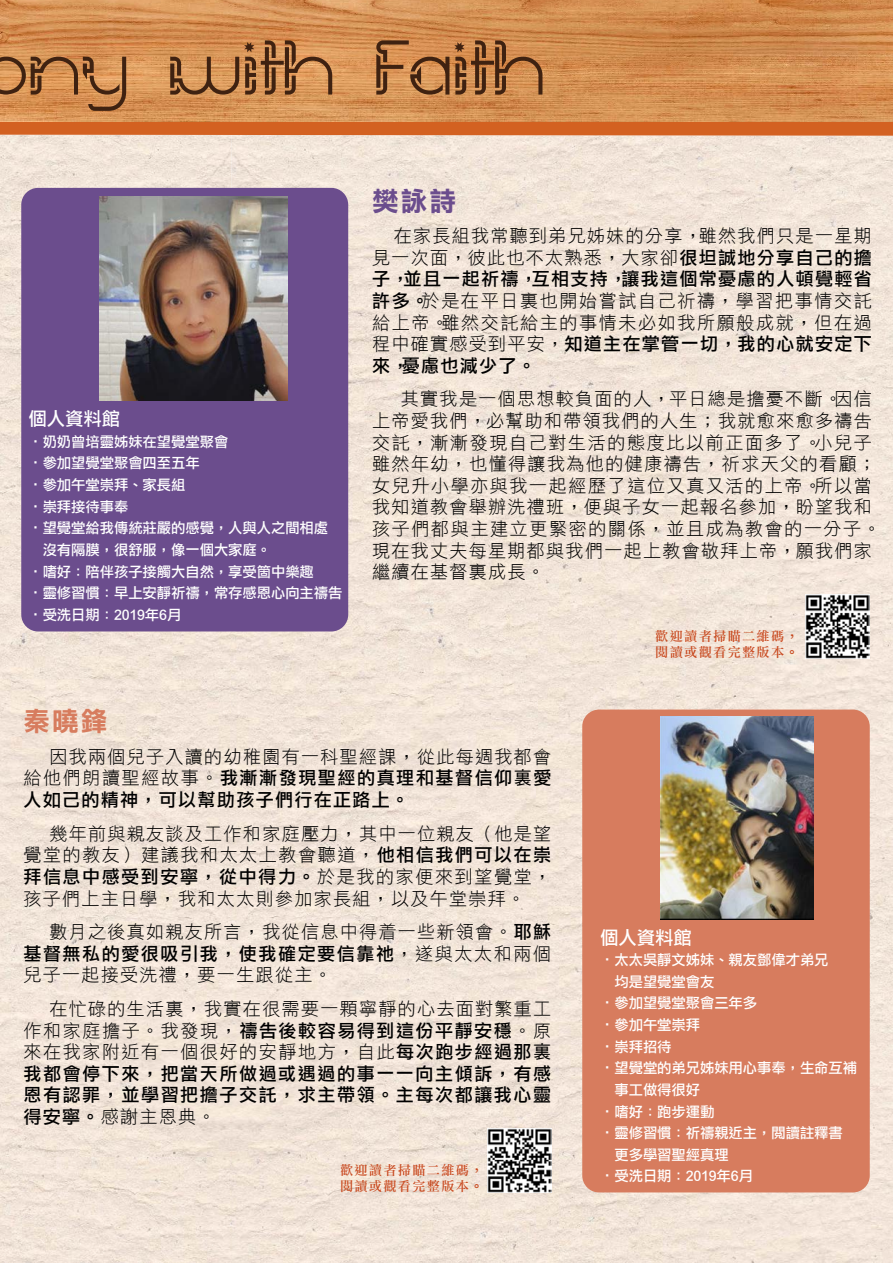
<style>
.page{position:relative;width:893px;height:1263px;background:#fff}
.page>*{position:absolute;margin:0;border:0;box-sizing:border-box;transform-origin:0 0}
.t1{font:92.4px "Future Sallow";color:#3f2211}
.t2{font:26.7px "DF Li Hei Bd HK BF";color:#6b4d8d}
.t3{font:26.7px "DF Li Hei Bd HK BF";color:#d77c5e}
.t4{font:18.3px "DF Li Hei Md HK BF";color:#fff}
.t5{font:18px/21.6px "DF Hei Lt HKP BF";letter-spacing:.075em;color:#000}
.t6{font:18px/21.6px "DF Li Hei Md HK BF";letter-spacing:.085em;color:#000}
.t7{font:18px/21.6px "DF Hei Lt HKP BF";letter-spacing:.095em;color:#000}
.t8{font:14.25px "DF Li Hei Md HK BF";color:#fff}
.t9{font:13.2px/15.8px "DF Li Song Md HK BF";letter-spacing:.1em;color:#c8491f}
.s1{font-family:"DF Li Hei Md HK BF"}
.s2{font-family:"DF Hei Lt HKP BF"}
</style>
<div class="page">
<img style="left:0;top:136px;width:232px;height:1127px">
<img style="left:232px;top:136px;width:661px;height:1127px">
<svg style="left:0;top:122px;width:893px;height:14px;background:#d4682b"></svg>
<div style="left:21px;top:188px;width:327px;height:443px;background:#6b4d8d;border-radius:17px"></div>
<div style="left:582px;top:709px;width:288px;height:483px;background:#d77c5e;border-radius:17px"></div>
<img style="left:892px;top:640px;width:1px;height:73px">
<img style="left:0;top:0;width:893px;height:122px">
<img style="left:660px;top:716px;width:154px;height:203px">
<img style="left:100px;top:196px;width:187px;height:204px">
<img style="left:806px;top:594px;width:64px;height:64px">
<img style="left:487px;top:1129px;width:64px;height:63px">
<h1 class="t1" style="left:-16px;top:19px;width:562px">ony with Faith</h1>
<p class="t4" style="left:28px;top:409px;width:93px">個人資料館</p>
<p class="t8" style="left:28px;top:434px;width:201px">‧奶奶曾培靈姊妹在望覺堂聚會</p>
<p class="t8" style="left:28px;top:456px;width:173px">‧參加望覺堂聚會四至五年</p>
<p class="t8" style="left:28px;top:478px;width:158px">‧參加午堂崇拜、家長組</p>
<p class="t8" style="left:28px;top:499px;width:101px">‧崇拜接待事奉</p>
<p class="t8" style="left:28px;top:521px;width:301px">‧望覺堂給我傳統莊嚴的感覺，人與人之間相處</p>
<p class="t8" style="left:43px;top:542px;width:230px">沒有隔膜，很舒服，像一個大家庭。</p>
<p class="t8" style="left:28px;top:564px;width:287px">‧嗜好：陪伴孩子接觸大自然，享受箇中樂趣</p>
<p class="t8" style="left:28px;top:586px;width:315px">‧靈修習慣：早上安靜祈禱，常存感恩心向主禱告</p>
<p class="t8" style="left:28px;top:607px;width:154px">‧受洗日期：2019年6月</p>
<h2 class="t3" style="left:23px;top:707px;width:85px">秦曉鋒</h2>
<h2 class="t2" style="left:372px;top:188px;width:85px">樊詠詩</h2>
<p class="t5" style="left:372px;top:225px;width:501px;text-align:right">在家長組我常聽到弟兄姊妹的分享，雖然我們只是一星期見一次面，彼此也不太熟悉，大家卻<span class="s1">很坦誠地分享自己的擔</span></p>
<p class="t6" style="left:372px;top:269px;width:501px">子，並且一起祈禱，互相支持，讓我這個常憂慮的人頓覺輕省</p>
<p class="t7" style="left:372px;top:290px;width:501px"><span class="s1">許多。</span>於是在平日裏也開始嘗試自己祈禱，學習把事情交託給上帝。雖然交託給主的事情未必如我所願般成就，但在過</p>
<p class="t6" style="left:372px;top:334px;width:501px"><span class="s2">程中確實感受到平安，</span>知道主在掌管一切，我的心就安定下來，憂慮也減少了。</p>
<p class="t5" style="left:372px;top:388px;width:510px;text-indent:29px">其實我是一個思想較負面的人，平日總是擔憂不斷。因信上帝愛我們，必幫助和帶領我們的人生；我就愈來愈多禱告交託，漸漸發現自己對生活的態度比以前正面多了。小兒子雖然年幼，也懂得讓我為他的健康禱告，祈求天父的看顧；女兒升小學亦與我一起經歷了這位又真又活的上帝。所以當我知道教會舉辦洗禮班，便與子女一起報名參加，盼望我和孩子們都與主建立更緊密的關係，並且成為教會的一分子。現在我丈夫每星期都與我們一起上教會敬拜上帝，願我們家繼續在基督裏成長。</p>
<p class="t9" style="left:655px;top:629px;width:145px">歡迎讀者掃瞄二維碼，閱讀或觀看完整版本。</p>
<p class="t5" style="left:50px;top:746px;width:503px">因我兩個兒子入讀的幼稚園有一科聖經課，從此每週我都會</p>
<p class="t6" style="left:23px;top:768px;width:529px"><span class="s2">給他們朗讀聖經故事。</span>我漸漸發現聖經的真理和基督信仰裏愛人如己的精神，可以幫助孩子們行在正路上。</p>
<p class="t5" style="left:23px;top:822px;width:529px;text-align:right">幾年前與親友談及工作和家庭壓力，其中一位親友（他是望<br>覺堂的教友）建議我和太太上教會聽道，<span class="s1">他相信我們可以在崇</span></p>
<p class="t6" style="left:23px;top:866px;width:529px">拜信息中感受到安寧，從中得力。<span class="s2">於是我的家便來到望覺堂，</span></p>
<p class="t5" style="left:49px;top:881px;width:503px;line-height:33.6px;text-indent:-26px">孩子們上主日學，我和太太則參加家長組，以及午堂崇拜。<br>數月之後真如親友所言，我從信息中得着一些新領會。<span class="s1">耶穌</span></p>
<p class="t6" style="left:23px;top:943px;width:529px">基督無私的愛很吸引我，使我確定要信靠祂<span class="s2">，遂與太太和兩個</span></p>
<p class="t5" style="left:49px;top:958px;width:503px;line-height:33.6px;text-indent:-26px">兒子一起接受洗禮，要一生跟從主。<br>在忙碌的生活裏，我實在很需要一顆寧靜的心去面對繁重工</p>
<p class="t6" style="left:23px;top:1020px;width:529px"><span class="s2">作和家庭擔子。我發現，</span>禱告後較容易得到這份平靜安穩<span class="s2">。原</span></p>
<p class="t5" style="left:23px;top:1041px;width:529px">來在我家附近有一個很好的安靜地方，自此<span class="s1">每次跑步經過那裏</span></p>
<p class="t6" style="left:23px;top:1063px;width:529px">我都會停下來，把當天所做過或遇過的事一一向主傾訴，有感恩有認罪，並學習把擔子交託，求主帶領。主每次都讓我心靈</p>
<p class="t5" style="left:23px;top:1106px;width:194px"><span class="s1">得安寧。</span>感謝主恩典。</p>
<p class="t9" style="left:340px;top:1163px;width:145px">歡迎讀者掃瞄二維碼，閱讀或觀看完整版本。</p>
<p class="t4" style="left:600px;top:928px;width:93px">個人資料館</p>
<p class="t8" style="left:600px;top:953px;width:230px">‧太太吳靜文姊妹、親友鄧偉才弟兄</p>
<p class="t8" style="left:614px;top:974px;width:101px">均是望覺堂會友</p>
<p class="t8" style="left:600px;top:996px;width:158px">‧參加望覺堂聚會三年多</p>
<p class="t8" style="left:600px;top:1017px;width:101px">‧參加午堂崇拜</p>
<p class="t8" style="left:600px;top:1039px;width:73px">‧崇拜招待</p>
<p class="t8" style="left:600px;top:1061px;width:258px">‧望覺堂的弟兄姊妹用心事奉，生命互補</p>
<p class="t8" style="left:614px;top:1082px;width:87px">事工做得很好</p>
<p class="t8" style="left:600px;top:1104px;width:116px">‧嗜好：跑步運動</p>
<p class="t8" style="left:600px;top:1126px;width:244px">‧靈修習慣：祈禱親近主，閱讀註釋書</p>
<p class="t8" style="left:614px;top:1147px;width:116px">更多學習聖經真理</p>
<p class="t8" style="left:600px;top:1169px;width:154px">‧受洗日期：2019年6月</p>
</div>
